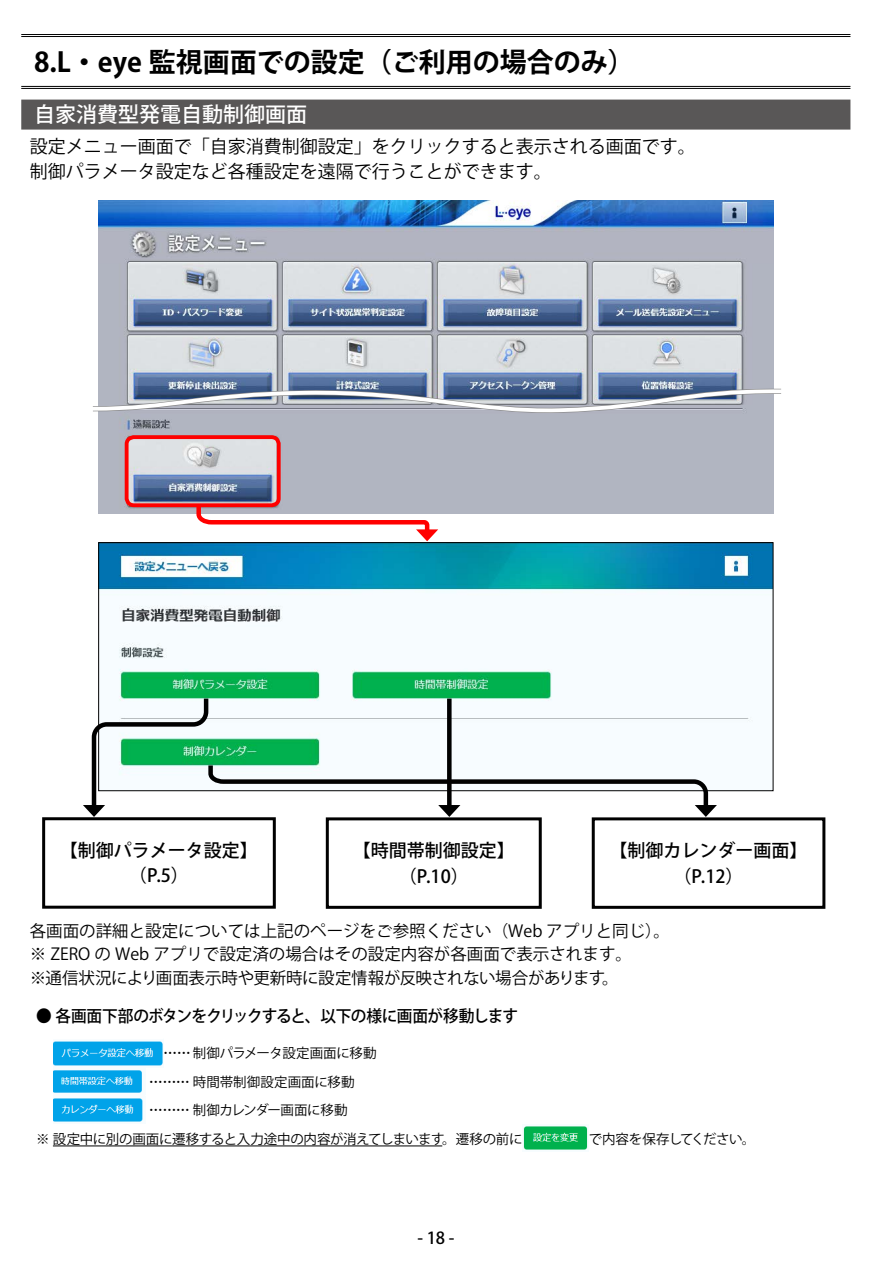
<style>
.page{position:relative;width:893px;height:1263px;background:#fff}
.page>*{position:absolute;margin:0;border:0;box-sizing:border-box;transform-origin:0 0}
.t1{font:700 27px "Koz Go Pro";color:#000}
.t2{font:500 21px "Koz Go Pro";color:#fff}
.t3{font:18px/25.2px "Koz Go Pro";color:#000}
.t4{font:500 18px/25.2px "Koz Go Pro";color:#000;text-align:center}
.t5{font:16.5px/23.1px "Koz Go Pro";color:#000}
.t6{font:500 16.5px "Koz Go Pro";letter-spacing:-.04em;color:#000;scale:.95 1}
.t7{font:500 16.5px "Koz Go Pro";letter-spacing:-.04em;color:#000}
.t8{font:13.5px "Koz Go Pro";letter-spacing:-.025em;color:#000}
.t9{font:13.5px "Koz Go Pro";color:#000}
.s1{font-weight:700}
</style>
<div class="page">
<div style="left:21px;top:100px;width:829px;height:30px;background:#595757"></div>
<img style="left:98px;top:200px;width:675px;height:186px">
<img style="left:98px;top:414px;width:675px;height:100px">
<div style="left:125px;top:435px;width:156px;height:72px;border:4px solid #f00;border-radius:7px"></div>
<img style="left:100px;top:544px;width:671px;height:178px">
<div style="left:42px;top:817px;width:234px;height:92px;border:3px solid #000"></div>
<div style="left:326px;top:817px;width:216px;height:92px;border:3px solid #000"></div>
<div style="left:592px;top:817px;width:233px;height:92px;border:3px solid #000"></div>
<img style="left:53px;top:1041px;width:110px;height:25px">
<img style="left:53px;top:1070px;width:90px;height:52px">
<hr style="left:53px;top:1145px;width:389px;height:1px;background:#000">
<img style="left:523px;top:1126px;width:65px;height:24px">
<hr style="left:21px;top:34px;width:829px;height:1px;background:#000">
<hr style="left:21px;top:36px;width:829px;height:1px;background:#000">
<hr style="left:21px;top:86px;width:829px;height:1px;background:#000">
<hr style="left:21px;top:88px;width:829px;height:1px;background:#000">
<svg style="left:92px;top:386px;width:690px;height:28px;background:#98a2b4"></svg>
<svg style="left:83px;top:694px;width:634px;height:123px"></svg>
<svg style="left:194px;top:502px;width:244px;height:39px"></svg>
<h1 class="t1" style="left:34px;top:45px;width:602px">8.L・eye 監視画面での設定（ご利用の場合のみ）</h1>
<p class="t2" style="left:34px;top:101px;width:275px">自家消費型発電自動制御画面</p>
<p class="t3" style="left:30px;top:134px;width:668px">設定メニュー画面で「自家消費制御設定」をクリックすると表示される画面です。制御パラメータ設定など各種設定を遠隔で行うことができます。</p>
<p class="t4" style="left:60px;top:839px;width:199px">【制御パラメータ設定】（P.5）</p>
<p class="t4" style="left:353px;top:839px;width:163px">【時間帯制御設定】（P.10）</p>
<p class="t4" style="left:610px;top:839px;width:200px">【制御カレンダー画面】（P.12）</p>
<p class="t5" style="left:30px;top:920px;width:642px">各画面の詳細と設定については上記のページをご参照ください（Web アプリと同じ）。※ ZERO の Web アプリで設定済の場合はその設定内容が各画面で表示されます。<br>※通信状況により画面表示時や更新時に設定情報が反映されない場合があります。</p>
<p class="t6" style="left:36px;top:1005px;width:509px">● 各画面下部のボタンをクリックすると、以下の様に画面が移動します</p>
<p class="t8" style="left:164px;top:1044px;width:214px"><span class="s1">……</span> 制御パラメータ設定画面に移動</p>
<p class="t9" style="left:149px;top:1073px;width:207px"><span class="s1">………</span> 時間帯制御設定画面に移動</p>
<p class="t8" style="left:149px;top:1101px;width:200px"><span class="s1">………</span> 制御カレンダー画面に移動</p>
<p class="t8" style="left:36px;top:1130px;width:488px">※ 設定中に別の画面に遷移すると入力途中の内容が消えてしまいます。遷移の前に</p>
<p class="t8" style="left:589px;top:1130px;width:168px">で内容を保存してください。</p>
<p class="t7" style="left:417px;top:1227px;width:39px">-18-</p>
</div>
